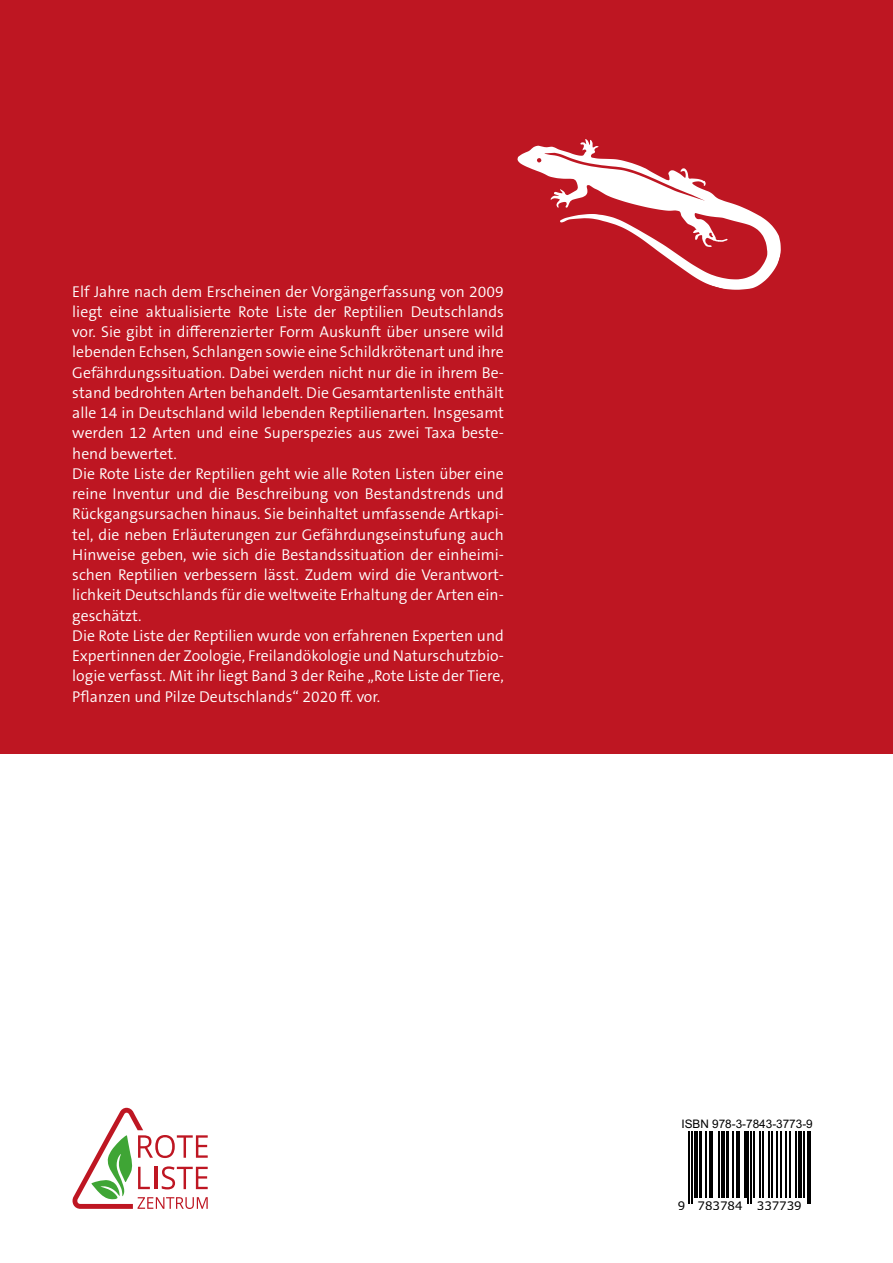
<style>
.page{position:relative;width:893px;height:1263px;background:#fff}
.page>*{position:absolute;margin:0;border:0;box-sizing:border-box;transform-origin:0 0}
.t1{font:300 15.75px/20.2px "The Sans B W4";color:#fff}
.t2{font:11.7px "Arial Standard";color:#000}
.t3{font:11.7px "MS Reference Sans Serif Standard";color:#000}
</style>
<div class="page">
<div style="left:0;top:0;width:893px;height:754px;background:#be1622"></div>
<svg style="left:517px;top:139px;width:264px;height:151px"></svg>
<svg style="left:72px;top:1108px;width:136px;height:101px"></svg>
<svg style="left:688px;top:1131px;width:123px;height:73px"></svg>
<hr style="left:689px;top:1132px;width:1px;height:72px;background:#000">
<hr style="left:691px;top:1132px;width:1px;height:72px;background:#000">
<hr style="left:694px;top:1132px;width:4px;height:66px;background:#000">
<hr style="left:699px;top:1132px;width:2px;height:66px;background:#000">
<hr style="left:705px;top:1132px;width:2px;height:66px;background:#000">
<hr style="left:709px;top:1132px;width:1px;height:66px;background:#000">
<hr style="left:712px;top:1132px;width:1px;height:66px;background:#000">
<hr style="left:718px;top:1132px;width:1px;height:66px;background:#000">
<hr style="left:721px;top:1132px;width:4px;height:66px;background:#000">
<hr style="left:726px;top:1132px;width:2px;height:66px;background:#000">
<hr style="left:732px;top:1132px;width:2px;height:66px;background:#000">
<hr style="left:736px;top:1132px;width:1px;height:66px;background:#000">
<hr style="left:739px;top:1132px;width:1px;height:66px;background:#000">
<hr style="left:744px;top:1132px;width:2px;height:66px;background:#000">
<hr style="left:748px;top:1132px;width:1px;height:72px;background:#000">
<hr style="left:750px;top:1132px;width:2px;height:72px;background:#000">
<hr style="left:753px;top:1132px;width:1px;height:66px;background:#000">
<hr style="left:759px;top:1132px;width:2px;height:66px;background:#000">
<hr style="left:762px;top:1132px;width:1px;height:66px;background:#000">
<hr style="left:768px;top:1132px;width:2px;height:66px;background:#000">
<hr style="left:771px;top:1132px;width:1px;height:66px;background:#000">
<hr style="left:776px;top:1132px;width:1px;height:66px;background:#000">
<hr style="left:780px;top:1132px;width:1px;height:66px;background:#000">
<hr style="left:785px;top:1132px;width:1px;height:66px;background:#000">
<hr style="left:789px;top:1132px;width:1px;height:66px;background:#000">
<hr style="left:795px;top:1132px;width:2px;height:66px;background:#000">
<hr style="left:798px;top:1132px;width:4px;height:66px;background:#000">
<hr style="left:803px;top:1132px;width:1px;height:66px;background:#000">
<hr style="left:807px;top:1132px;width:1px;height:72px;background:#000">
<hr style="left:809px;top:1132px;width:2px;height:72px;background:#000">
<p class="t1" style="left:72px;top:281px;width:433px">Elf Jahre nach dem Erscheinen der Vorgängerfassung von 2009 liegt eine aktualisierte Rote Liste der Reptilien Deutschlands vor. Sie gibt in differenzierter Form Auskunft über unsere wild lebenden Echsen, Schlangen sowie eine Schildkrötenart und ihre Gefährdungssituation. Dabei werden nicht nur die in ihrem Be&shy;stand bedrohten Arten behandelt. Die Gesamtartenliste enthält alle 14 in Deutschland wild lebenden Reptilienarten. Insgesamt werden 12 Arten und eine Superspezies aus zwei Taxa beste&shy;hend bewertet.<br>Die Rote Liste der Reptilien geht wie alle Roten Listen über eine reine Inventur und die Beschreibung von Bestandstrends und Rückgangsursachen hinaus. Sie beinhaltet umfassende Artkapi&shy;tel, die neben Erläuterungen zur Gefährdungseinstufung auch Hinweise geben, wie sich die Bestandssituation der einheimi&shy;schen Reptilien verbessern lässt. Zudem wird die Verantwort&shy;lichkeit Deutschlands für die weltweite Erhaltung der Arten ein&shy;geschätzt.<br>Die Rote Liste der Reptilien wurde von erfahrenen Experten und Expertinnen der Zoologie, Freilandökologie und Naturschutzbio&shy;logie verfasst. Mit ihr liegt Band 3 der Reihe „Rote Liste der Tiere, Pflanzen und Pilze Deutschlands“ 2020 ff. vor.</p>
<p class="t2" style="left:681px;top:1116px;width:133px">ISBN 978-3-7843-3773-9</p>
<p class="t3" style="left:678px;top:1199px;width:126px">9 783784 337739</p>
</div>
